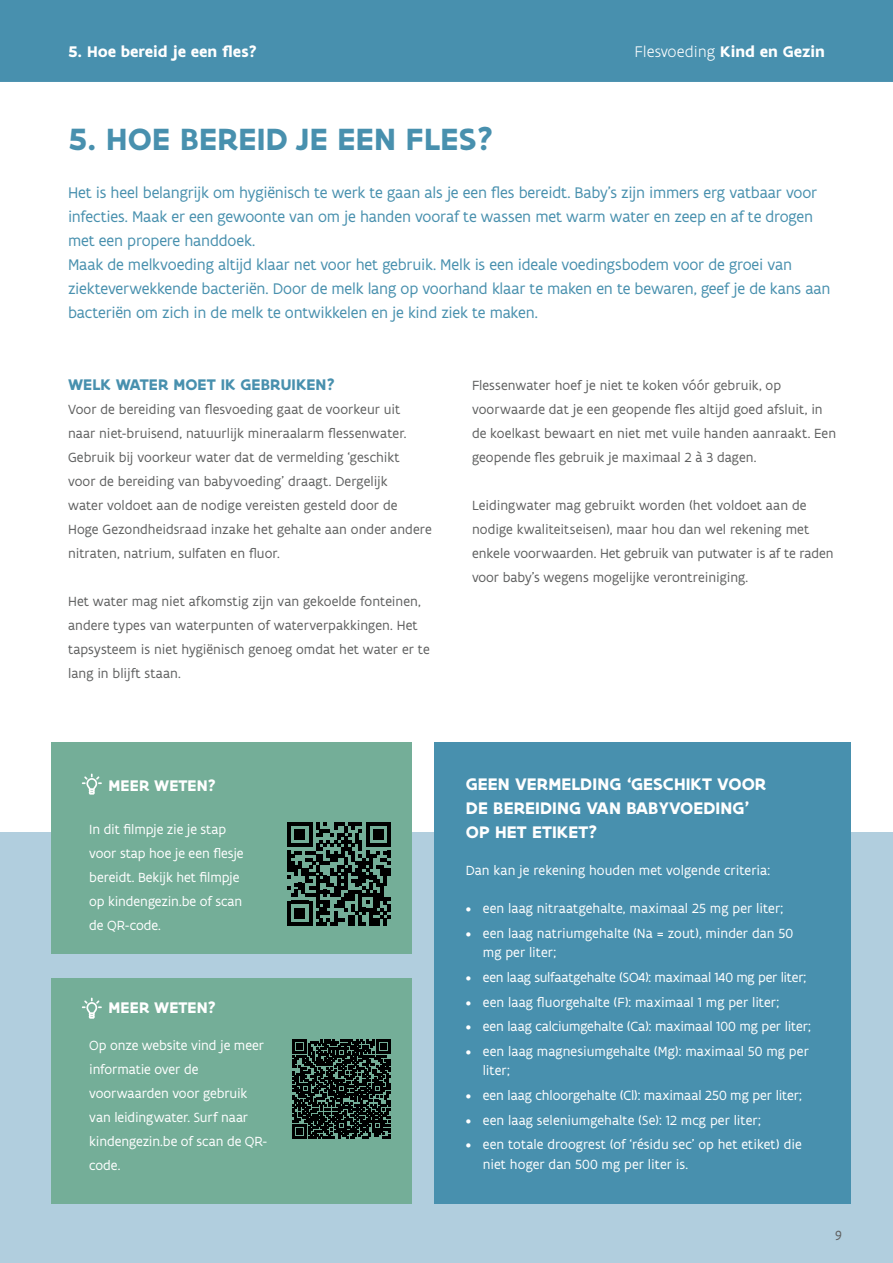
<style>
.page{position:relative;width:893px;height:1263px;background:#fff}
.page>*{position:absolute;margin:0;border:0;box-sizing:border-box;transform-origin:0 0}
.t1{font:700 33px "Flanders Art Sans";letter-spacing:.005em;color:#4890ae}
.t2{font:700 18px/24px "Flanders Art Sans";letter-spacing:.005em;color:#fff}
.t3{font:16.5px/24px "Flanders Art Sans";letter-spacing:-.01em;color:#4890ae}
.t4{font:700 16.5px "Flanders Art Sans";color:#fff}
.t5{font:700 16.5px "Flanders Art Sans";letter-spacing:.005em;color:#4890ae}
.t6{font:300 16.5px "Flanders Art Sans";color:#fff}
.t7{font:14.25px/24px "Flanders Art Sans";color:#5f6060}
.t8{font:14.25px/24px "Flanders Art Sans";color:#fff}
.s1{font-weight:700}
</style>
<div class="page">
<div style="left:0;top:833px;width:893px;height:430px;background:#b1cede"></div>
<div style="left:0;top:0;width:893px;height:82px;background:#4890ae"></div>
<div style="left:434px;top:742px;width:416px;height:462px;background:#4890ae"></div>
<div style="left:51px;top:979px;width:360px;height:225px;background:#74ae98"></div>
<svg style="left:82px;top:998px;width:20px;height:21px"></svg>
<div style="left:51px;top:742px;width:360px;height:211px;background:#74ae98"></div>
<svg style="left:287px;top:822px;width:104px;height:103px"></svg>
<svg style="left:82px;top:773px;width:20px;height:22px"></svg>
<svg style="left:292px;top:1040px;width:98px;height:98px"></svg>
<p class="t4" style="left:68px;top:41px;width:191px">5. Hoe bereid je een fles?</p>
<p class="t6" style="left:635px;top:42px;width:192px">Flesvoeding <span class="s1">Kind en Gezin</span></p>
<h1 class="t1" style="left:68px;top:119px;width:427px">5. HOE BEREID JE EEN FLES?</h1>
<p class="t3" style="left:68px;top:180px;width:764px">Het is heel belangrijk om hygiënisch te werk te gaan als je een fles bereidt. Baby’s zijn immers erg vatbaar voor infecties. Maak er een gewoonte van om je handen vooraf te wassen met warm water en zeep en af te drogen met een propere handdoek.<br>Maak de melkvoeding altijd klaar net voor het gebruik. Melk is een ideale voedingsbodem voor de groei van ziekteverwekkende bacteriën. Door de melk lang op voorhand klaar te maken en te bewaren, geef je de kans aan bacteriën om zich in de melk te ontwikkelen en je kind ziek te maken.</p>
<p class="t5" style="left:68px;top:374px;width:269px">WELK WATER MOET IK GEBRUIKEN?</p>
<p class="t7" style="left:68px;top:397px;width:365px">Voor de bereiding van flesvoeding gaat de voorkeur uit<br>naar niet-bruisend, natuurlijk mineraalarm flessenwater.<br>Gebruik bij voorkeur water dat de vermelding ‘geschikt<br>voor de bereiding van babyvoeding’ draagt. Dergelijk<br>water voldoet aan de nodige vereisten gesteld door de<br>Hoge Gezondheidsraad inzake het gehalte aan onder andere nitraten, natrium, sulfaten en fluor.</p>
<p class="t7" style="left:68px;top:589px;width:363px">Het water mag niet afkomstig zijn van gekoelde fonteinen, andere types van waterpunten of waterverpakkingen. Het tapsysteem is niet hygiënisch genoeg omdat het water er te lang in blijft staan.</p>
<p class="t7" style="left:472px;top:373px;width:366px">Flessenwater hoef je niet te koken vóór gebruik, op voorwaarde dat je een geopende fles altijd goed afsluit, in de koelkast bewaart en niet met vuile handen aanraakt. Een geopende fles gebruik je maximaal 2 à 3 dagen.</p>
<p class="t7" style="left:472px;top:493px;width:363px">Leidingwater mag gebruikt worden (het voldoet aan de nodige kwaliteitseisen), maar hou dan wel rekening met enkele voorwaarden. Het gebruik van putwater is af te raden voor baby’s wegens mogelijke verontreiniging.</p>
<p class="t4" style="left:108px;top:775px;width:109px">MEER WETEN?</p>
<p class="t8" style="left:89px;top:817px;width:156px">In dit filmpje zie je stap voor stap hoe je een flesje bereidt. Bekijk het filmpje op kindengezin.be of scan de QR-code.</p>
<p class="t4" style="left:108px;top:997px;width:109px">MEER WETEN?</p>
<p class="t8" style="left:89px;top:1033px;width:179px">Op onze website vind je meer informatie over de voorwaarden voor gebruik van leidingwater. Surf naar kindengezin.be of scan de QR&shy;code.</p>
<p class="t2" style="left:466px;top:772px;width:302px">GEEN VERMELDING ‘GESCHIKT VOOR<br>DE BEREIDING VAN BABYVOEDING’<br>OP HET ETIKET?</p>
<p class="t8" style="left:466px;top:858px;width:306px">Dan kan je rekening houden met volgende criteria:</p>
<p class="t8" style="left:466px;top:896px;width:319px">• een laag nitraatgehalte, maximaal 25 mg per liter;</p>
<p class="t8" style="left:483px;top:923px;width:312px;line-height:19.5px;text-indent:-17px">• een laag natriumgehalte (Na = zout), minder dan 50 mg per liter;</p>
<p class="t8" style="left:466px;top:965px;width:342px">• een laag sulfaatgehalte (SO4): maximaal 140 mg per liter;</p>
<p class="t8" style="left:466px;top:990px;width:315px">• een laag fluorgehalte (F): maximaal 1 mg per liter;</p>
<p class="t8" style="left:466px;top:1014px;width:347px">• een laag calciumgehalte (Ca): maximaal 100 mg per liter;</p>
<p class="t8" style="left:483px;top:1041px;width:328px;line-height:19.5px;text-indent:-17px">• een laag magnesiumgehalte (Mg): maximaal 50 mg per liter;</p>
<p class="t8" style="left:466px;top:1083px;width:338px">• een laag chloorgehalte (Cl): maximaal 250 mg per liter;</p>
<p class="t8" style="left:466px;top:1107px;width:297px">• een laag seleniumgehalte (Se): 12 mcg per liter;</p>
<p class="t8" style="left:483px;top:1134px;width:320px;line-height:19.5px;text-indent:-17px">• een totale droogrest (of ‘résidu sec’ op het etiket) die niet hoger dan 500 mg per liter is.</p>
<p class="t7" style="left:835px;top:1223px;width:8px">9</p>
</div>
